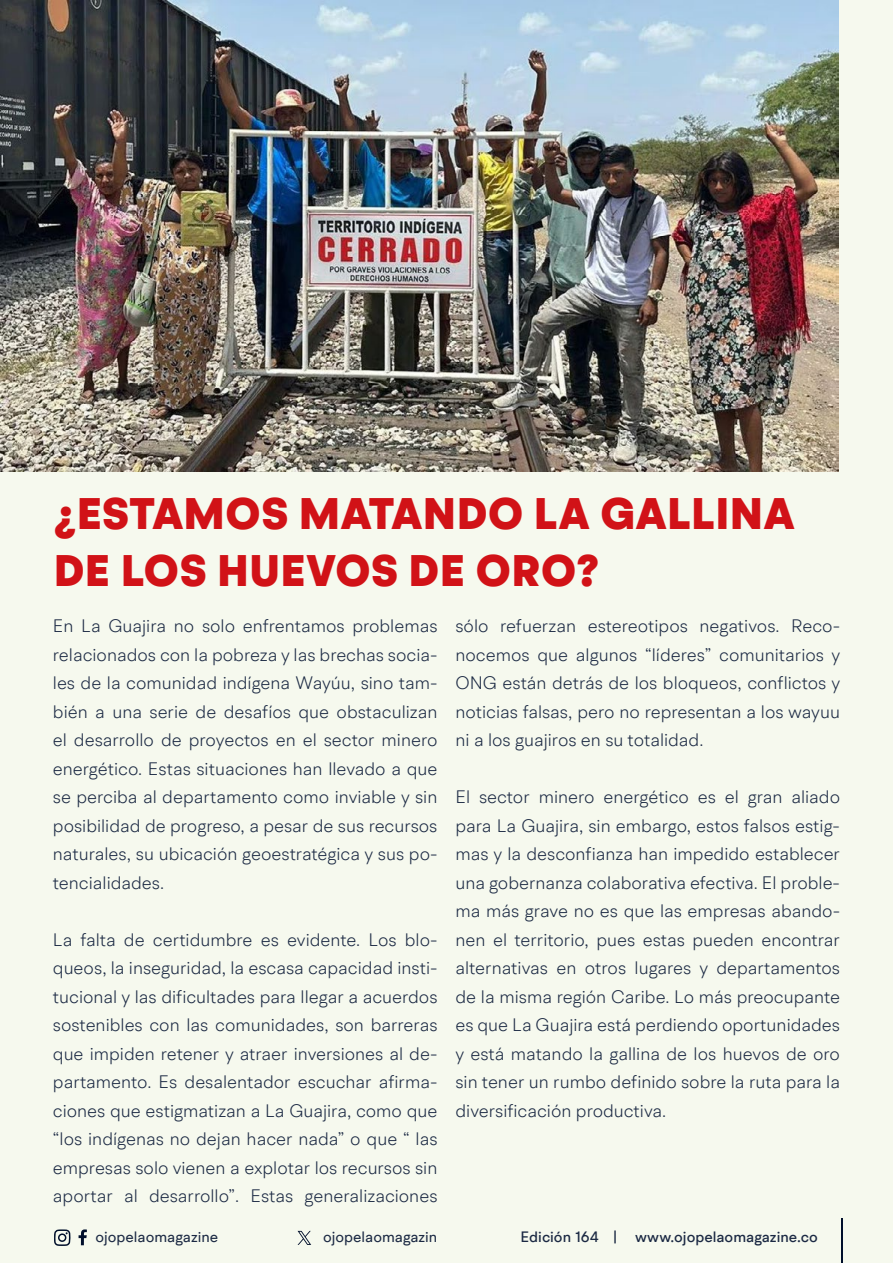
<style>
.page{position:relative;width:893px;height:1263px;background:#f6f9ee}
.page>*{position:absolute;margin:0;border:0;box-sizing:border-box;transform-origin:0 0}
.t1{font:900 45px/57px "BR Hendrix";letter-spacing:.01em;color:#d11217}
.t2{font:300 18px/28.5px "BR Hendrix";color:#1b2943;text-align:justify}
.t3{font:500 15px "BR Hendrix";color:#1b2943}
.t4{font:15px "BR Hendrix";color:#1b2943}
</style>
<div class="page">
<svg style="left:79px;top:1229px;width:8px;height:16px"></svg>
<svg style="left:54px;top:1229px;width:17px;height:17px"></svg>
<hr style="left:841px;top:1219px;width:1px;height:44px;background:#000f2b">
<svg style="left:298px;top:1231px;width:13px;height:14px"></svg>
<img style="left:0;top:0;width:839px;height:472px">
<h1 class="t1" style="left:54px;top:486px;width:742px">¿ESTAMOS MATANDO LA GALLINA<br>DE LOS HUEVOS DE ORO?</h1>
<p class="t2" style="left:53px;top:612px;width:386px">En La Guajira no solo enfrentamos problemas relacionados con la pobreza y las brechas socia&shy;les de la comunidad indígena Wayúu, sino tam&shy;bién a una serie de desafíos que obstaculizan el desarrollo de proyectos en el sector minero energético. Estas situaciones han llevado a que se perciba al departamento como inviable y sin posibilidad de progreso, a pesar de sus recursos naturales, su ubicación geoestratégica y sus po&shy;tencialidades.</p>
<p class="t2" style="left:53px;top:925px;width:386px">La falta de certidumbre es evidente. Los blo&shy;queos, la inseguridad, la escasa capacidad insti&shy;tucional y las dificultades para llegar a acuerdos sostenibles con las comunidades, son barreras que impiden retener y atraer inversiones al de&shy;partamento. Es desalentador escuchar afirma&shy;ciones que estigmatizan a La Guajira, como que “los indígenas no dejan hacer nada” o que “ las empresas solo vienen a explotar los recursos sin aportar al desarrollo”. Estas generalizaciones</p>
<p class="t2" style="left:455px;top:611px;width:386px">sólo refuerzan estereotipos negativos. Reco&shy;nocemos que algunos “líderes” comunitarios y ONG están detrás de los bloqueos, conflictos y noticias falsas, pero no representan a los wayuu ni a los guajiros en su totalidad.</p>
<p class="t2" style="left:455px;top:782px;width:386px">El sector minero energético es el gran aliado para La Guajira, sin embargo, estos falsos estig&shy;mas y la desconfianza han impedido establecer una gobernanza colaborativa efectiva. El proble&shy;ma más grave no es que las empresas abando&shy;nen el territorio, pues estas pueden encontrar alternativas en otros lugares y departamentos de la misma región Caribe. Lo más preocupante es que La Guajira está perdiendo oportunidades y está matando la gallina de los huevos de oro sin tener un rumbo definido sobre la ruta para la diversificación productiva.</p>
<p class="t4" style="left:96px;top:1227px;width:124px">ojopelaomagazine</p>
<p class="t4" style="left:323px;top:1227px;width:116px">ojopelaomagazin</p>
<p class="t3" style="left:521px;top:1227px;width:299px">Edición 164 | www.ojopelaomagazine.co</p>
</div>
